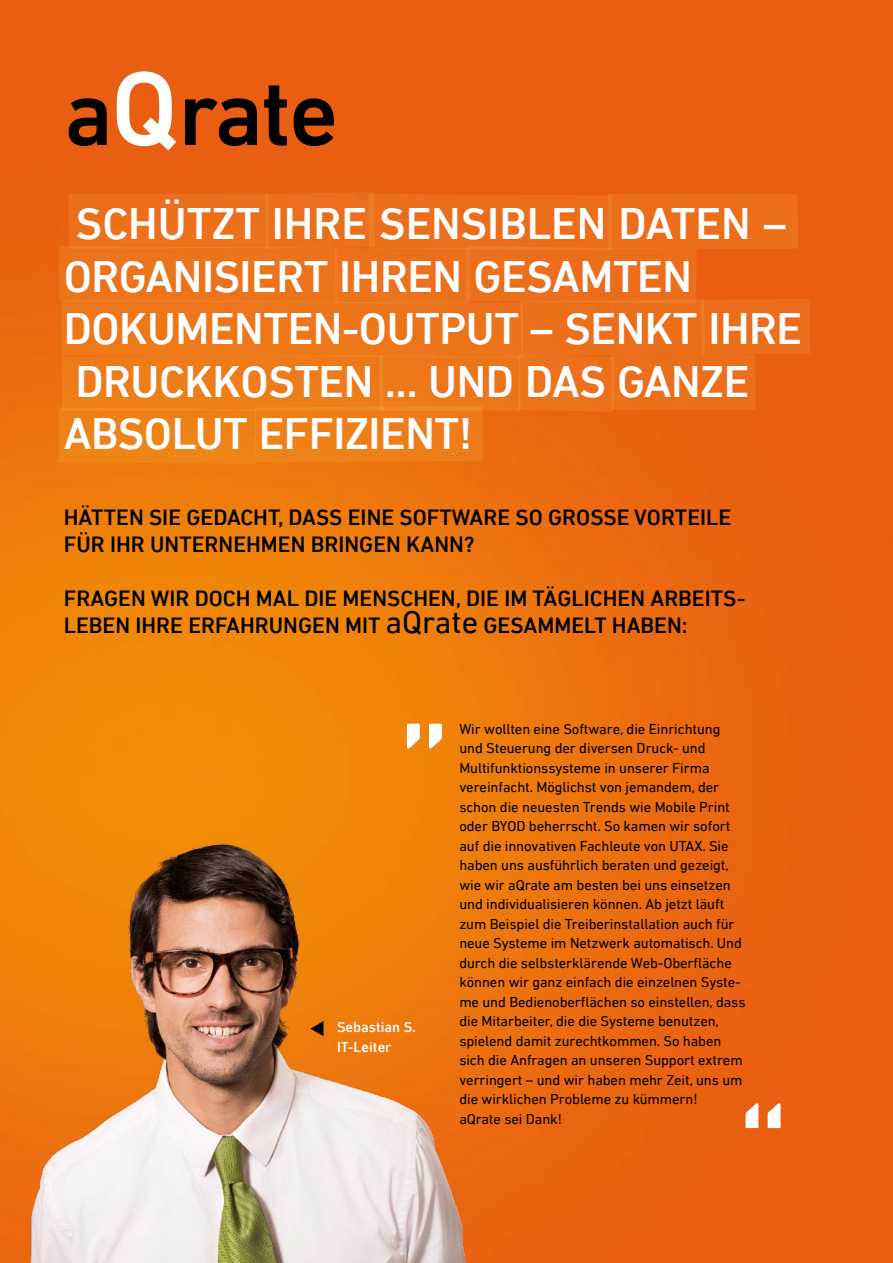
<style>
.page{position:relative;width:893px;height:1263px;background:#fff}
.page>*{position:absolute;margin:0;border:0;box-sizing:border-box;transform-origin:0 0}
.t1{font:500 127.65px "DIN Next LT Pro";color:#fff}
.t2{font:500 94.5px "DIN Next LT Pro";color:#000}
.t3{font:500 45px/52.5px "DIN Next LT Pro";letter-spacing:-.01em;color:#fff}
.t4{font:500 22.5px/27px "DIN Next LT Pro";color:#000}
.t5{font:14.7px/19.5px "DIN Next LT Pro";letter-spacing:-.005em;color:#000}
.t6{font:500 14.7px/19.5px "DIN Next LT Pro";color:#fff}
.s1{font-size:106.5px;color:#fff}
.s2{font-weight:400;font-size:32.25px}
</style>
<div class="page">
<img style="left:0;top:0;width:893px;height:1263px">
<img style="left:19px;top:827px;width:467px;height:436px">
<svg style="left:310px;top:1021px;width:13px;height:15px"></svg>
<svg style="left:59px;top:192px;width:751px;height:272px;background:#eb7118"></svg>
<h2 class="t2" style="left:64px;top:58px;width:276px">A<span class="s1">Q</span>RATE</h2>
<h3 class="t3" style="left:64px;top:197px;width:740px">SCHÜTZT IHRE SENSIBLEN DATEN –<br>ORGANISIERT IHREN GESAMTEN<br>DOKUMENTEN-OUTPUT – SENKT IHRE<br>DRUCKKOSTEN ... UND DAS GANZE<br>ABSOLUT EFFIZIENT!</h3>
<h3 class="t4" style="left:64px;top:504px;width:669px">HÄTTEN SI E GEDACHT, DASS EINE SOFTWARE SO GROSSE VORTEILE<br>FÜR IHR UNTERNEHMEN BRINGEN KANN?</h3>
<h3 class="t4" style="left:64px;top:585px;width:683px">FRAGEN WIR DOCH MAL DIE MENSCHEN, DIE IM TÄGLICHEN ARBEITS-<br>LEBEN IHRE ERFAHRUNGEN MIT <span class="s2">aQrate</span> GESAMMELT HABEN:</h3>
<h1 class="t1" style="left:399px;top:619px;width:52px">„</h1>
<p class="t6" style="left:337px;top:1017px;width:80px">SEBASTIAN S.<br>IT-LEITER</p>
<p class="t5" style="left:459px;top:719px;width:288px">Wir wollten eine Software, die Einrichtung und Steuerung der diversen Druck- und Multifunktionssysteme in unserer Firma vereinfacht. Möglichst von jemandem, der schon die neuesten Trends wie Mobile Print oder BYOD beherrscht. So kamen wir sofort auf die innovativen Fachleute von UTAX. Sie haben uns ausführlich beraten und gezeigt, wie wir aQrate am besten bei uns einsetzen und individualisieren können. Ab jetzt läuft zum Beispiel die Treiberinstallation auch für neue Systeme im Netzwerk automatisch. Und durch die selbsterklärende Web-Oberfläche können wir ganz einfach die einzelnen Syste&shy;me und Bedienoberflächen so einstellen, dass die Mitarbeiter, die die Systeme benutzen, spielend damit zurechtkommen. So haben sich die Anfragen an unseren Support extrem verringert – und wir haben mehr Zeit, uns um die wirklichen Probleme zu kümmern!<br>aQrate sei Dank!</p>
<h1 class="t1" style="left:738px;top:1073px;width:52px">“</h1>
</div>
